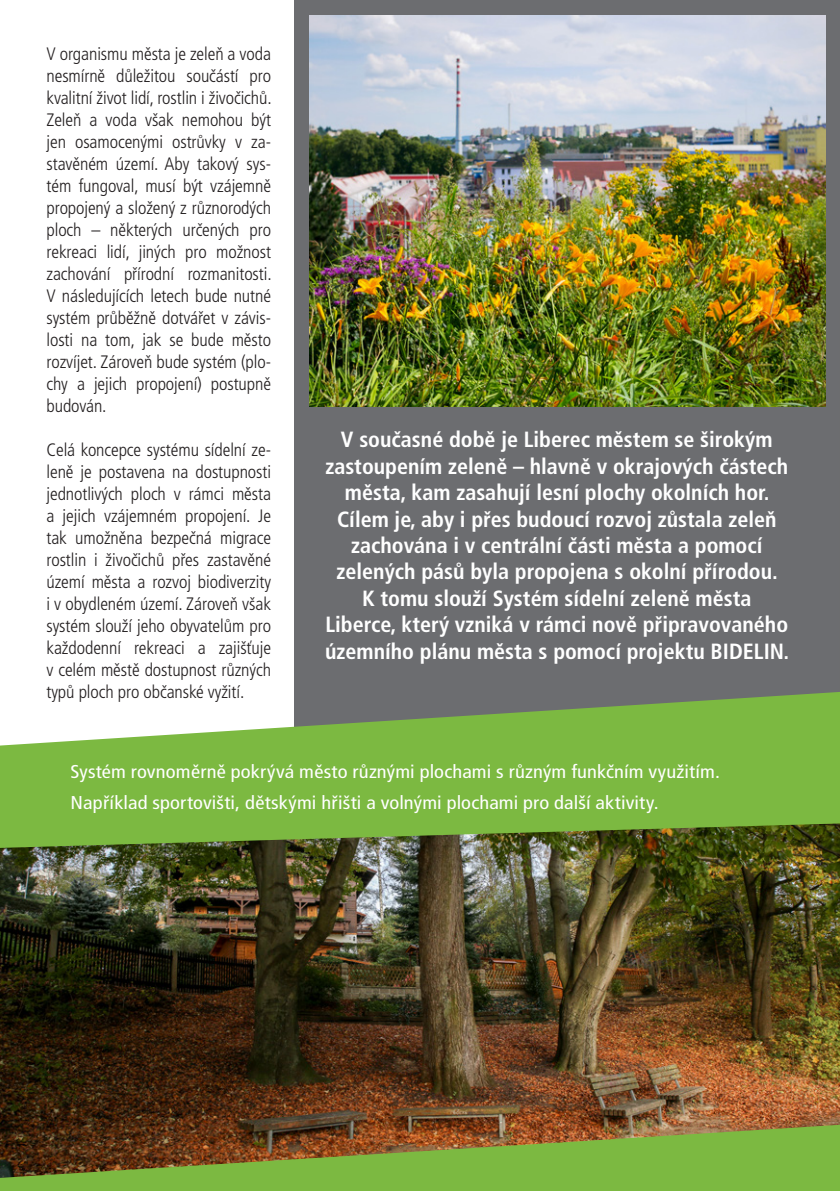
<style>
.page{position:relative;width:840px;height:1191px;background:#fff}
.page>*{position:absolute;margin:0;border:0;box-sizing:border-box;transform-origin:0 0}
.t1{font:700 condensed 22px/26.4px "Frutiger CE";color:#fff;text-align:center}
.t2{font:condensed 18.6px/31.4px "Frutiger CE";letter-spacing:.005em;color:#fff;scale:1.1 1}
.t3{font:300 condensed 18px/22px "Frutiger CE";letter-spacing:-.005em;color:#231f20;text-align:justify}
</style>
<div class="page">
<div style="left:294px;top:0;width:545px;height:755px;background:#6c6d70"></div>
<img style="left:0;top:848px;width:839px;height:276px">
<svg style="left:0;top:692px;width:839px;height:156px;fill:#7cb941"></svg>
<img style="left:0;top:1124px;width:839px;height:67px">
<img style="left:309px;top:15px;width:516px;height:392px">
<hr style="left:839px;top:0;width:1px;height:385px;background:#e6e7e9">
<svg style="left:839px;top:307px;width:1px;height:884px"></svg>
<p class="t3" style="left:46px;top:43px;width:226px">V organismu města je zeleň a voda nesmírně důležitou součástí pro kvalitní život lidí, rostlin i živočichů.<br>Zeleň a voda však nemohou být jen osamocenými ostrůvky v za&shy;stavěném území. Aby takový sys&shy;tém fungoval, musí být vzájemně propojený a složený z různorodých ploch – některých určených pro rekreaci lidí, jiných pro možnost zachování přírodní rozmanitosti.<br>V následujících letech bude nutné systém průběžně dotvářet v závis&shy;losti na tom, jak se bude město rozvíjet. Zároveň bude systém (plo&shy;chy a jejich propojení) postupně budován.</p>
<p class="t3" style="left:46px;top:439px;width:226px">Celá koncepce systému sídelní ze&shy;leně je postavena na dostupnosti jednotlivých ploch v rámci města a jejich vzájemném propojení. Je tak umožněna bezpečná migrace rostlin i živočichů přes zastavěné území města a rozvoj biodiverzity i v obydleném území. Zároveň však systém slouží jeho obyvatelům pro každodenní rekreaci a zajišťuje v celém městě dostupnost různých typů ploch pro občanské vyžití.</p>
<p class="t1" style="left:325px;top:427px;width:465px">V současné době je Liberec městem se širokým zastoupením zeleně – hlavně v okrajových částech města, kam zasahují lesní plochy okolních hor.<br>Cílem je, aby i přes budoucí rozvoj zůstala zeleň zachována i v centrální části města a pomocí zelených pásů byla propojena s okolní přírodou.<br>K tomu slouží Systém sídelní zeleně města Liberce, který vzniká v rámci nově připravovaného územního plánu města s pomocí projektu BIDELIN.</p>
<p class="t2" style="left:71px;top:756px;width:591px">Systém rovnoměrně pokrývá město různými plochami s různým funkčním využitím.<br>Například sportovišti, dětskými hřišti a volnými plochami pro další aktivity.</p>
</div>
